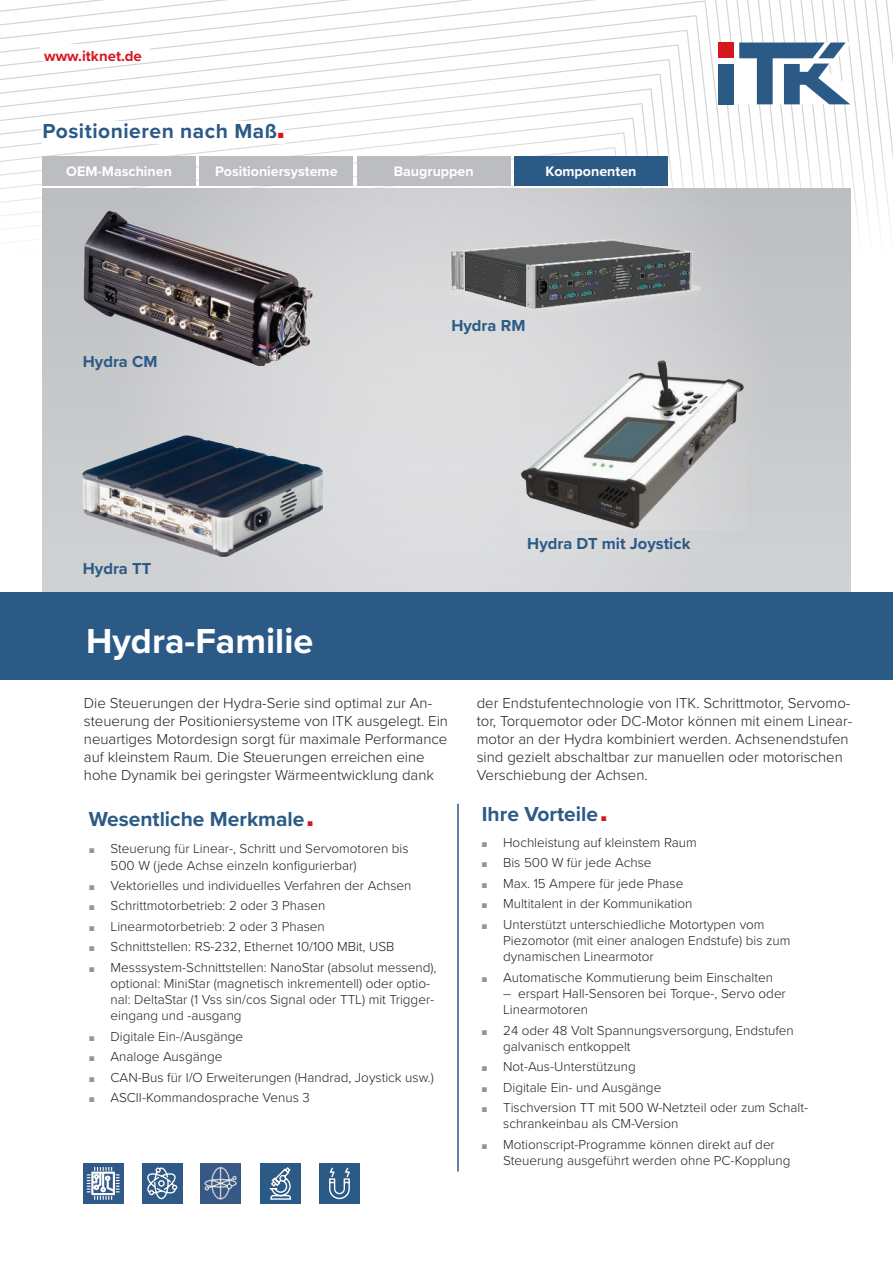
<style>
.page{position:relative;width:893px;height:1263px;background:#fff}
.page>*{position:absolute;margin:0;border:0;box-sizing:border-box;transform-origin:0 0}
.t1{font:700 36px "Proxima Nova";color:#fff}
.t2{font:700 21px "Proxima Nova";color:#2c5a86}
.t3{font:700 21px "Proxima Nova";letter-spacing:.025em;color:#2c5a86}
.t4{font:700 16.5px "Proxima Nova";color:#2c5a86}
.t5{font:300 15px/18px "Proxima Nova";color:#231f20}
.t6{font:700 15px "Proxima Nova";color:#d7171f}
.t7{font:700 14.25px "Proxima Nova";color:#fff}
.t8{font:300 13.5px/16.2px "Proxima Nova";color:#231f20}
.t9{font:500 9px "Proxima Nova";color:#d7171f}
.t10{font:700 8.25px "Proxima Nova";color:#d7171f}
.s1{font-size:8.25px;color:#939598}
</style>
<div class="page">
<svg style="left:0;top:0;width:893px;height:259px"></svg>
<div style="left:43px;top:189px;width:807px;height:409px;background:#c7c8ca"></div>
<svg style="left:113px;top:38px;width:664px;height:665px;fill:#dadbdc"></svg>
<div style="left:83px;top:1163px;width:40px;height:41px;background:#2f5a87"></div>
<svg style="left:86px;top:1167px;width:34px;height:33px"></svg>
<div style="left:319px;top:1163px;width:41px;height:41px;background:#2c5a86"></div>
<svg style="left:329px;top:1167px;width:21px;height:33px"></svg>
<div style="left:142px;top:1163px;width:41px;height:41px;background:#2f5a87"></div>
<svg style="left:147px;top:1167px;width:31px;height:33px"></svg>
<div style="left:260px;top:1163px;width:41px;height:41px;background:#2c5a86"></div>
<svg style="left:269px;top:1167px;width:23px;height:33px"></svg>
<img style="left:201px;top:1163px;width:40px;height:40px">
<div style="left:0;top:592px;width:893px;height:88px;background:#2c5a86"></div>
<div style="left:43px;top:122px;width:242px;height:22px;background:#fff"></div>
<div style="left:43px;top:156px;width:153px;height:30px;background:#bcbdc0"></div>
<div style="left:200px;top:156px;width:153px;height:30px;background:#bcbdc0"></div>
<div style="left:357px;top:156px;width:153px;height:30px;background:#bcbdc0"></div>
<div style="left:514px;top:156px;width:154px;height:30px;background:#2c5a86"></div>
<hr style="left:457px;top:804px;width:2px;height:367px;background:#2c5a86">
<div style="left:40px;top:44px;width:110px;height:17px;background:#fff"></div>
<img style="left:83px;top:211px;width:229px;height:154px">
<img style="left:450px;top:239px;width:250px;height:73px">
<img style="left:82px;top:436px;width:240px;height:120px">
<img style="left:521px;top:356px;width:224px;height:174px">
<svg style="left:718px;top:43px;width:134px;height:61px"></svg>
<p class="t6" style="left:44px;top:50px;width:99px">www.itknet.de</p>
<h2 class="t3" style="left:43px;top:122px;width:236px">Positionieren nach Maß</h2>
<p class="t9" style="left:278px;top:131px;width:7px">■</p>
<p class="t7" style="left:66px;top:166px;width:107px">OEM-Maschinen</p>
<p class="t7" style="left:215px;top:166px;width:124px">Positioniersysteme</p>
<p class="t7" style="left:394px;top:166px;width:81px">Baugruppen</p>
<p class="t7" style="left:546px;top:166px;width:92px">Komponenten</p>
<p class="t4" style="left:83px;top:354px;width:76px">Hydra CM</p>
<p class="t4" style="left:83px;top:562px;width:70px">Hydra TT</p>
<h1 class="t1" style="left:86px;top:626px;width:229px">Hydra-Familie</h1>
<p class="t4" style="left:451px;top:318px;width:76px">Hydra RM</p>
<p class="t4" style="left:527px;top:537px;width:165px">Hydra DT mit Joystick</p>
<p class="t5" style="left:84px;top:695px;width:366px">Die Steuerungen der Hydra-Serie sind optimal zur An&shy;steuerung der Positioniersysteme von ITK ausgelegt. Ein neuartiges Motordesign sorgt für maximale Performance auf kleinstem Raum. Die Steuerungen erreichen eine hohe Dynamik bei geringster Wärmeentwicklung dank</p>
<p class="t5" style="left:477px;top:695px;width:377px">der Endstufentechnologie von ITK. Schrittmotor, Servomo&shy;tor, Torquemotor oder DC-Motor können mit einem Linear&shy;motor an der Hydra kombiniert werden. Achsenendstufen sind gezielt abschaltbar zur manuellen oder motorischen Verschiebung der Achsen.</p>
<h2 class="t2" style="left:89px;top:810px;width:217px">Wesentliche Merkmale</h2>
<p class="t10" style="left:308px;top:820px;width:7px">■</p>
<p class="t8" style="left:111px;top:841px;width:299px;text-indent:-21px"><span class="s1">■</span> Steuerung für Linear-, Schritt und Servomotoren bis<br>500 W (jede Achse einzeln konfigurierbar)</p>
<p class="t8" style="left:89px;top:878px;width:324px"><span class="s1">■</span> Vektorielles und individuelles Verfahren der Achsen</p>
<p class="t8" style="left:89px;top:898px;width:237px"><span class="s1">■</span> Schrittmotorbetrieb: 2 oder 3 Phasen</p>
<p class="t8" style="left:89px;top:919px;width:237px"><span class="s1">■</span> Linearmotorbetrieb: 2 oder 3 Phasen</p>
<p class="t8" style="left:89px;top:939px;width:307px"><span class="s1">■</span> Schnittstellen: RS-232, Ethernet 10/100 MBit, USB</p>
<p class="t8" style="left:111px;top:959px;width:327px;text-indent:-21px"><span class="s1">■</span> Messsystem-Schnittstellen: NanoStar (absolut messend), optional: MiniStar (magnetisch inkrementell) oder optio&shy;nal: DeltaStar (1 Vss sin/cos Signal oder TTL) mit Trigger&shy;eingang und -ausgang</p>
<p class="t8" style="left:89px;top:1029px;width:155px"><span class="s1">■</span> Digitale Ein-/Ausgänge</p>
<p class="t8" style="left:89px;top:1049px;width:135px"><span class="s1">■</span> Analoge Ausgänge</p>
<p class="t8" style="left:89px;top:1069px;width:346px"><span class="s1">■</span> CAN-Bus für I/O Erweiterungen (Handrad, Joystick usw.)</p>
<p class="t8" style="left:89px;top:1090px;width:222px"><span class="s1">■</span> ASCII-Kommandosprache Venus 3</p>
<h2 class="t2" style="left:482px;top:805px;width:118px">Ihre Vorteile</h2>
<p class="t10" style="left:601px;top:814px;width:7px">■</p>
<p class="t8" style="left:482px;top:835px;width:216px"><span class="s1">■</span> Hochleistung auf kleinstem Raum</p>
<p class="t8" style="left:482px;top:855px;width:171px"><span class="s1">■</span> Bis 500 W für jede Achse</p>
<p class="t8" style="left:482px;top:876px;width:203px"><span class="s1">■</span> Max. 15 Ampere für jede Phase</p>
<p class="t8" style="left:482px;top:896px;width:212px"><span class="s1">■</span> Multitalent in der Kommunikation</p>
<p class="t8" style="left:503px;top:916px;width:289px;text-indent:-21px"><span class="s1">■</span> Unterstützt unterschiedliche Motortypen vom<br>Piezomotor (mit einer analogen Endstufe) bis zum dynamischen Linearmotor</p>
<p class="t8" style="left:482px;top:969px;width:293px"><span class="s1">■</span> Automatische Kommutierung beim Einschalten</p>
<p class="t8" style="left:503px;top:986px;width:284px">– erspart Hall-Sensoren bei Torque-, Servo oder<br>Linearmotoren</p>
<p class="t8" style="left:503px;top:1022px;width:292px;text-indent:-21px"><span class="s1">■</span> 24 oder 48 Volt Spannungsversorgung, Endstufen galvanisch entkoppelt</p>
<p class="t8" style="left:482px;top:1059px;width:156px"><span class="s1">■</span> Not-Aus-Unterstützung</p>
<p class="t8" style="left:482px;top:1079px;width:181px"><span class="s1">■</span> Digitale Ein- und Ausgänge</p>
<p class="t8" style="left:503px;top:1100px;width:307px;text-indent:-21px"><span class="s1">■</span> Tischversion TT mit 500 W-Netzteil oder zum Schalt&shy;schrankeinbau als CM-Version</p>
<p class="t8" style="left:503px;top:1136px;width:289px;text-indent:-21px"><span class="s1">■</span> Motionscript-Programme können direkt auf der<br>Steuerung ausgeführt werden ohne PC-Kopplung</p>
</div>
